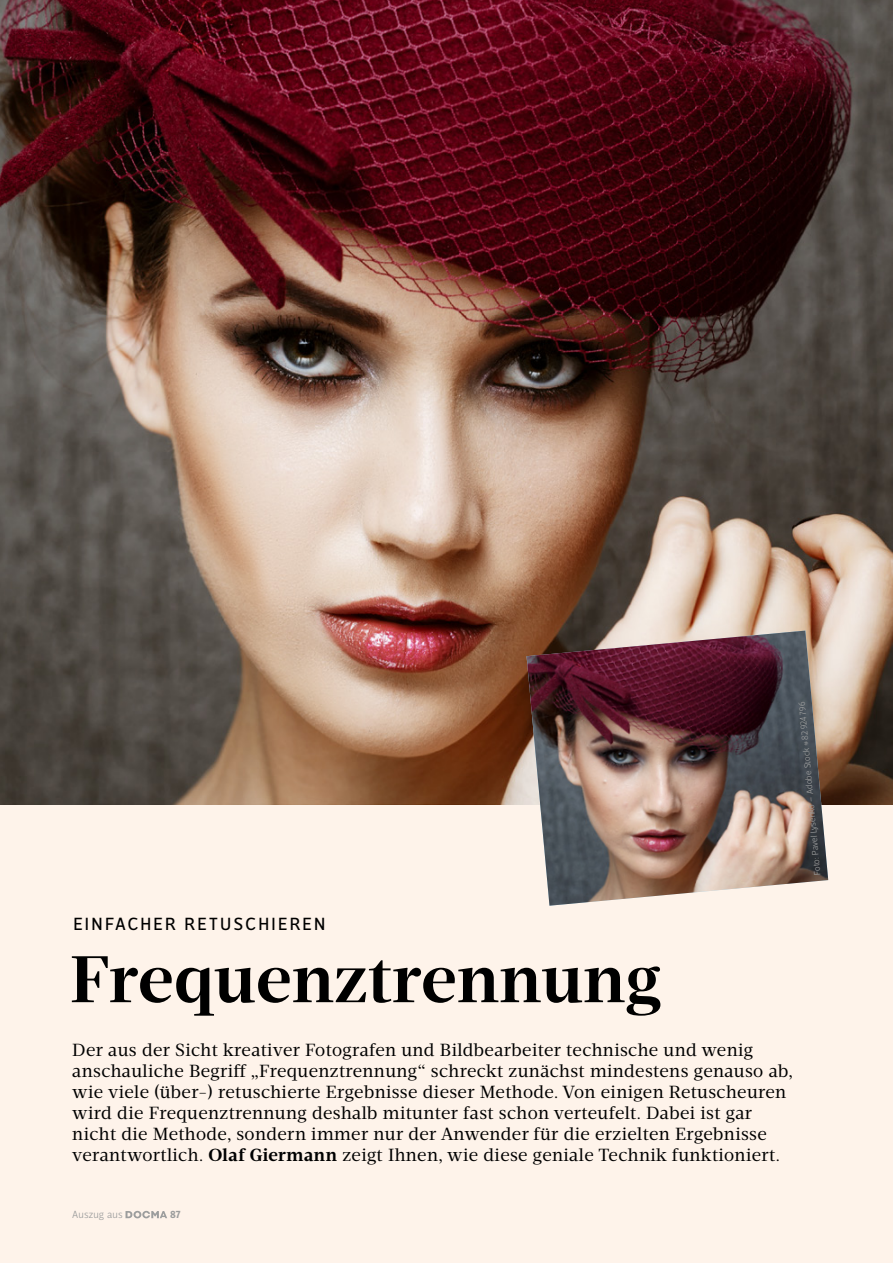
<style>
.page{position:relative;width:893px;height:1263px;background:#fef3ea}
.page>*{position:absolute;margin:0;border:0;box-sizing:border-box;transform-origin:0 0}
.t1{font:700 67.5px "Velino Headline";letter-spacing:.01em;color:#000}
.t2{font:18px/21px "Velino Text";letter-spacing:.02em;color:#000}
.t3{font:18px "Velino Sans";letter-spacing:.12em;color:#000}
.t4{font:300 10.5px "Velino Sans";letter-spacing:.01em;color:#9c9d9d}
.t5{font:700 10.5px "Velino Sans";color:#9c9d9d}
.t6{font:300 9px "Velino Sans";color:#9c9d9d}
.s1{font-weight:700}
</style>
<div class="page">
<img style="left:0;top:0;width:893px;height:804px">
<img style="left:526px;top:631px;width:302px;height:275px">
<svg style="left:126px;top:1211px;width:41px;height:7px"></svg>
<p class="t6" style="left:812px;top:876px;width:176px;rotate:-95deg">Foto: Pavel Lysenko – Adobe Stock #82 924 796</p>
<p class="t3" style="left:73px;top:914px;width:253px">EINFACHER RETUSCHIEREN</p>
<h1 class="t1" style="left:70px;top:941px;width:592px">Frequenztrennung</h1>
<p class="t2" style="left:72px;top:1040px;width:722px">Der aus der Sicht kreativer Fotografen und Bildbearbeiter technische und wenig anschauliche Begriff „Frequenztrennung“ schreckt zunächst mindestens genauso ab, wie viele (über-) retuschierte Ergebnisse dieser Methode. Von einigen Retuscheuren wird die Frequenztrennung deshalb mitunter fast schon verteufelt. Dabei ist gar nicht die Methode, sondern immer nur der Anwender für die erzielten Ergebnisse verantwortlich. <span class="s1">Olaf Giermann</span> zeigt Ihnen, wie diese geniale Technik funktioniert.</p>
<p class="t4" style="left:72px;top:1209px;width:52px">Auszug aus</p>
<p class="t5" style="left:170px;top:1209px;width:12px">87</p>
</div>
